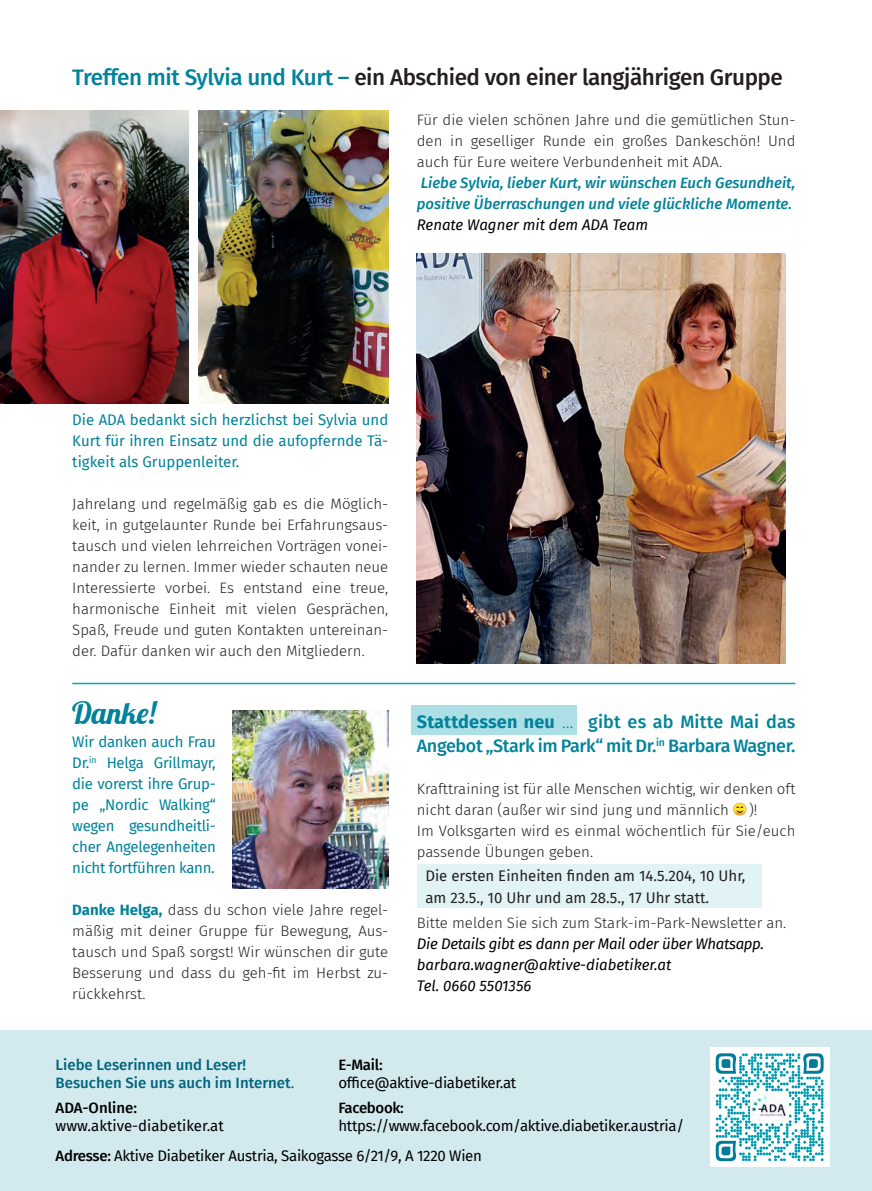
<style>
.page{position:relative;width:872px;height:1191px;background:#fff}
.page>*{position:absolute;margin:0;border:0;box-sizing:border-box;transform-origin:0 0}
.Titel_24pt{font:30px "Lobster";letter-spacing:-.01em;color:#00839b}
.Titel_24pt-2{font:500 22.5px "Fira Sans";letter-spacing:-.02em;color:#231f20}
.copy{font:500 18px/24px "Fira Sans";letter-spacing:-.02em;color:#00839b}
.copy-2{font:300 15px/21px "Fira Sans";color:#231f20;text-align:justify}
.copy-3{font:15px/21px "Fira Sans";letter-spacing:-.02em;color:#00839b;text-align:justify}
.t1{font:15px "Fira Sans";letter-spacing:-.02em;color:#000001}
.copy-4{font:italic 500 15px/21px "Fira Sans";color:#00839b}
.copy-5{font:15px/21px "Fira Sans";color:#231f20}
.copy-6{font:italic 15px "Fira Sans";color:#000001}
.t2{font:500 15px "Fira Sans";color:#00647f}
.copy-7{font:italic 15px "Fira Sans";letter-spacing:-.02em;color:#000001}
.t3{font:15px "Fira Sans";color:#000001}
.t4{font:500 15px "Fira Sans";letter-spacing:-.02em;color:#000001}
.t5{font:500 15px "Fira Sans";color:#000001}
.s1{color:#00839b}
.s2{font-weight:700;color:#00839b}
.s3{font-weight:700}
.s4{font-weight:300}
.s5{font-weight:400}
.s6{font-weight:500}
</style>
<div class="page">
<div style="left:0;top:1030px;width:872px;height:161px;background:#d2e9ed"></div>
<div style="left:710px;top:1047px;width:119px;height:120px;background:#fff"></div>
<svg style="left:715px;top:1053px;width:108px;height:108px"></svg>
<img style="left:750px;top:1094px;width:38px;height:26px">
<img style="left:233px;top:711px;width:155px;height:177px">
<div style="left:411px;top:705px;width:166px;height:30px;background:#addfe6"></div>
<div style="left:417px;top:864px;width:344px;height:44px;background:#e2f3f6"></div>
<svg style="left:733px;top:802px;width:13px;height:13px"></svg>
<hr style="left:72px;top:683px;width:723px;height:1px;background:#00aab9">
<img style="left:0;top:111px;width:189px;height:292px">
<img style="left:198px;top:111px;width:190px;height:292px">
<img style="left:417px;top:253px;width:368px;height:410px">
<p class="Titel_24pt-2" style="left:72px;top:59px;width:712px"><span class="s1">Treffen mit Sylvia und Kurt –</span> ein Abschied von einer langjährigen Gruppe</p>
<p class="copy-2" style="left:417px;top:109px;width:380px">Für die vielen schönen Jahre und die gemütlichen Stun&shy;den in geselliger Runde ein großes Dankeschön! Und auch für Eure weitere Verbundenheit mit ADA.</p>
<p class="copy-4" style="left:417px;top:171px;width:380px">Liebe Sylvia, lieber Kurt, wir wünschen Euch Gesundheit, positive Überraschungen und viele glückliche Momente.</p>
<p class="copy-6" style="left:417px;top:213px;width:233px">Renate Wagner mit dem ADA Team</p>
<p class="copy-3" style="left:72px;top:409px;width:317px">Die ADA bedankt sich herzlichst bei Sylvia und Kurt für ihren Einsatz und die aufopfernde Tä&shy;tigkeit als Gruppenleiter.</p>
<p class="copy-2" style="left:72px;top:493px;width:317px">Jahrelang und regelmäßig gab es die Möglich&shy;keit, in gutgelaunter Runde bei Erfahrungsaus&shy;tausch und vielen lehrreichen Vorträgen vonei&shy;nander zu lernen. Immer wieder schauten neue Interessierte vorbei. Es entstand eine treue, harmonische Einheit mit vielen Gesprächen, Spaß, Freude und guten Kontakten untereinan&shy;der. Dafür danken wir auch den Mitgliedern.</p>
<p class="Titel_24pt" style="left:72px;top:694px;width:85px">Danke!</p>
<p class="copy-3" style="left:72px;top:731px;width:145px">Wir danken auch Frau Dr.<sup>in</sup> Helga Grillmayr, die vorerst ihre Grup&shy;pe „Nordic Walking“ wegen gesundheitli&shy;cher Angelegenheiten nicht fortführen kann.</p>
<p class="copy-2" style="left:72px;top:899px;width:317px"><span class="s2">Danke Helga,</span> dass du schon viele Jahre regel&shy;mäßig mit deiner Gruppe für Bewegung, Aus&shy;tausch und Spaß sorgst! Wir wünschen dir gute Besserung und dass du geh-fit im Herbst zu&shy;rückkehrst.</p>
<p class="copy" style="left:417px;top:709px;width:380px"><span class="s3">Stattdessen neu</span> <span class="s4">…</span> gibt es ab Mitte Mai das<br>Angebot „Stark im Park“ mit Dr.<sup>in</sup> Barbara Wagner.</p>
<p class="copy-2" style="left:417px;top:778px;width:380px">Krafttraining ist für alle Menschen wichtig, wir denken oft nicht daran (außer wir sind jung und männlich</p>
<p class="copy-2" style="left:749px;top:799px;width:10px">)!</p>
<p class="copy-2" style="left:417px;top:820px;width:380px">Im Volksgarten wird es einmal wöchentlich für Sie/euch passende Übungen geben.</p>
<p class="copy-5" style="left:425px;top:865px;width:322px">Die ersten Einheiten finden am 14.5.204, 10 Uhr, am 23.5., 10 Uhr und am 28.5., 17 Uhr statt.</p>
<p class="copy-2" style="left:417px;top:912px;width:371px">Bitte melden Sie sich zum Stark-im-Park-Newsletter an.</p>
<p class="copy-7" style="left:417px;top:932px;width:349px">Die Details gibt es dann per Mail oder über Whatsapp.</p>
<p class="copy-6" style="left:417px;top:953px;width:256px">barbara.wagner@aktive-diabetiker.at</p>
<p class="copy-6" style="left:417px;top:974px;width:116px">Tel. 0660 5501356</p>
<p class="t2" style="left:56px;top:1052px;width:192px">Liebe Leserinnen und Leser!</p>
<p class="t2" style="left:56px;top:1070px;width:240px">Besuchen Sie uns auch im Internet<span class="s5">.</span></p>
<p class="t5" style="left:56px;top:1096px;width:83px">ADA-Online:</p>
<p class="t3" style="left:56px;top:1114px;width:170px">www.aktive-diabetiker.at</p>
<p class="t4" style="left:338px;top:1052px;width:46px">E-Mail:</p>
<p class="t1" style="left:338px;top:1071px;width:179px">office@aktive-diabetiker.at</p>
<p class="t4" style="left:338px;top:1096px;width:67px">Facebook:</p>
<p class="t1" style="left:338px;top:1114px;width:347px">https://www.facebook.com/aktive.diabetiker.austria/</p>
<p class="t1" style="left:56px;top:1144px;width:428px"><span class="s6">Adresse:</span> Aktive Diabetiker Austria, Saikogasse 6/21/9, A 1220 Wien</p>
</div>
